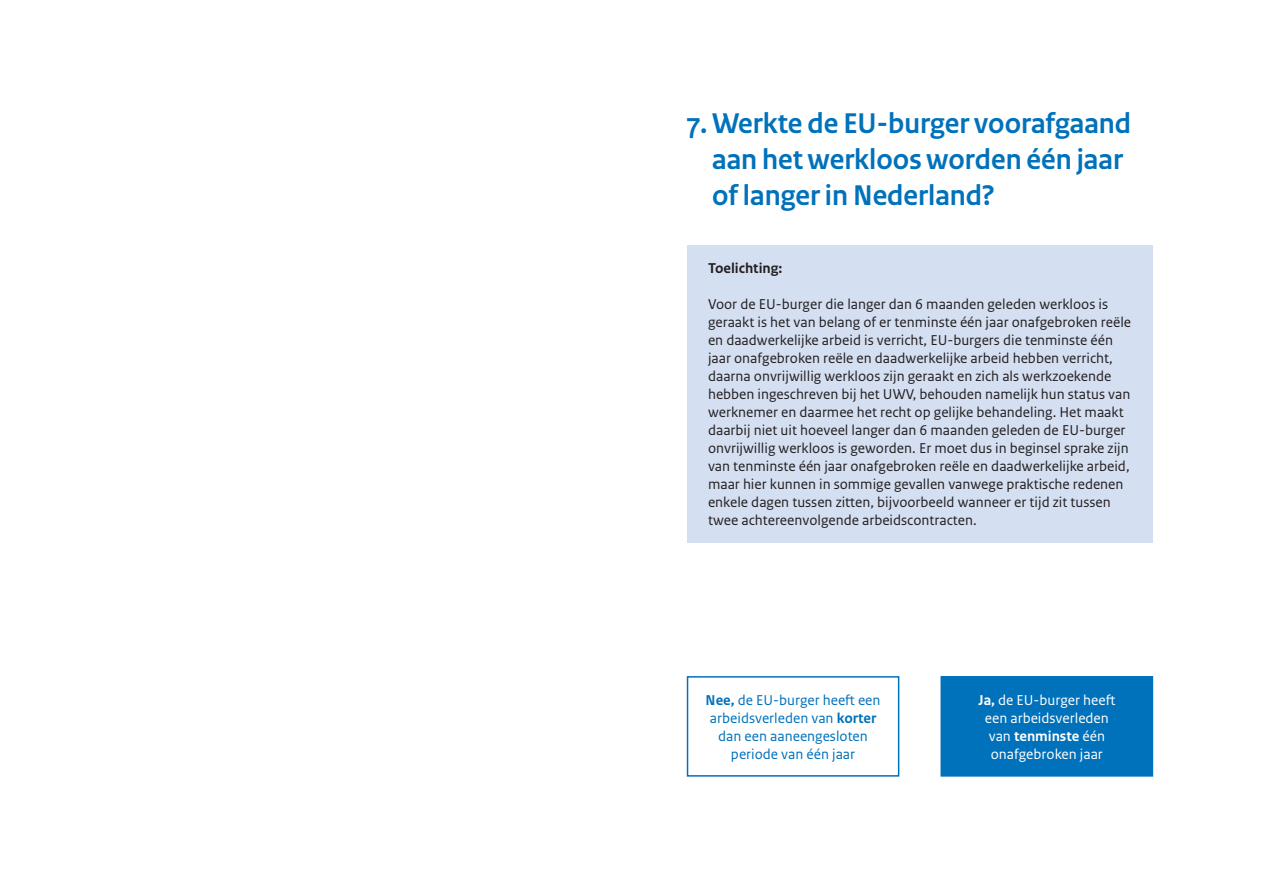
<style>
.page{position:relative;width:1263px;height:893px;background:#fff}
.page>*{position:absolute;margin:0;border:0;box-sizing:border-box;transform-origin:0 0}
.H2_-_Kop{font:700 30px/36px "Rijksoverheid Sans Heading";color:#0071bb}
.P_-_broodtekst{font:15px/18px "Rijksoverheid Sans Text";color:#231f20}
.t1{font:15px/18px "Rijksoverheid Sans Text";color:#0071bb;text-align:center}
.t2{font:15px/18px "Rijksoverheid Sans Text";color:#fff;text-align:center}
.H3_-_kopje{font:700 15px "Rijksoverheid Sans Text";color:#231f20}
.s1{font-weight:700}
</style>
<div class="page">
<div style="left:687px;top:246px;width:465px;height:297px;background:#d4dff1"></div>
<div style="left:687px;top:676px;width:212px;height:101px;border:2px solid #0071bb"></div>
<div style="left:941px;top:677px;width:211px;height:99px;background:#0071bb"></div>
<div style="left:940px;top:676px;width:213px;height:101px;border:2px solid #0071bb"></div>
<h2 class="H2_-_Kop" style="left:712px;top:106px;width:421px;text-indent:-25px">7. Werkte de EU-burger voorafgaand aan het werkloos worden één jaar of langer in Nederland?</h2>
<h3 class="H3_-_kopje" style="left:708px;top:259px;width:76px">Toelichting:</h3>
<p class="P_-_broodtekst" style="left:708px;top:295px;width:425px">Voor de EU-burger die langer dan 6 maanden geleden werkloos is geraakt is het van belang of er tenminste één jaar onafgebroken reële en daadwerkelijke arbeid is verricht, EU-burgers die tenminste één jaar onafgebroken reële en daadwerkelijke arbeid hebben verricht, daarna onvrijwillig werkloos zijn geraakt en zich als werkzoekende hebben ingeschreven bij het UWV, behouden namelijk hun status van werknemer en daarmee het recht op gelijke behandeling. Het maakt daarbij niet uit hoeveel langer dan 6 maanden geleden de EU-burger onvrijwillig werkloos is geworden. Er moet dus in beginsel sprake zijn van tenminste één jaar onafgebroken reële en daadwerkelijke arbeid, maar hier kunnen in sommige gevallen vanwege praktische redenen enkele dagen tussen zitten, bijvoorbeeld wanneer er tijd zit tussen twee achtereenvolgende arbeidscontracten.</p>
<p class="t1" style="left:706px;top:691px;width:176px"><span class="s1">Nee,</span> de EU-burger heeft een arbeidsverleden van <span class="s1">korter </span>dan een aaneengesloten periode van één jaar</p>
<p class="t2" style="left:978px;top:691px;width:138px"><span class="s1">Ja,</span> de EU-burger heeft een arbeidsverleden van <span class="s1">tenminste</span> één onafgebroken jaar</p>
</div>
